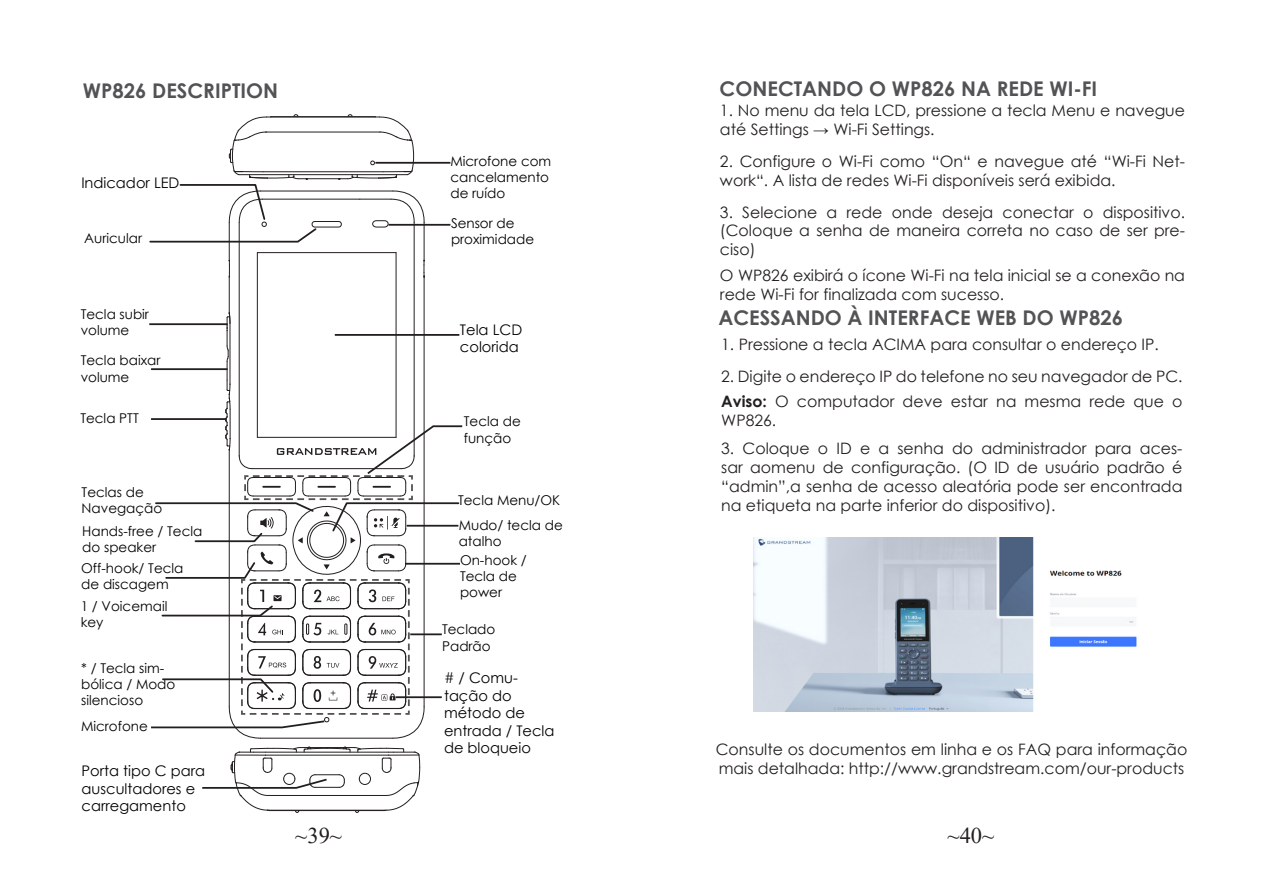
<style>
.page{position:relative;width:1276px;height:893px;background:#fff}
.page>*{position:absolute;margin:0;border:0;box-sizing:border-box;transform-origin:0 0}
.t1{font:22.5px "Times New Roman";color:#231f20}
.t2{font:700 20.25px "Century Gothic";color:#535355}
.t3{font:15.75px/18.9px "Century Gothic";color:#231f20}
.t4{font:14.62px/17.6px "Century Gothic";color:#000}
.t5{font:13.5px/16.2px "Century Gothic";color:#000}
.s1{font-weight:700}
</style>
<div class="page">
<hr style="left:260px;top:738px;width:133px;height:1px;background:#231f20">
<hr style="left:229px;top:222px;width:1px;height:38px;background:#231f20">
<hr style="left:239px;top:222px;width:1px;height:233px;background:#231f20">
<hr style="left:414px;top:222px;width:1px;height:233px;background:#231f20">
<hr style="left:424px;top:222px;width:1px;height:38px;background:#231f20">
<hr style="left:257px;top:253px;width:1px;height:184px;background:#231f20">
<hr style="left:396px;top:253px;width:1px;height:184px;background:#231f20">
<hr style="left:257px;top:252px;width:139px;height:1px;background:#231f20">
<svg style="left:149px;top:114px;width:275px;height:129px"></svg>
<hr style="left:433px;top:425px;width:29px;height:2px;background:#231f20">
<hr style="left:388px;top:224px;width:62px;height:2px;background:#231f20">
<svg style="left:202px;top:747px;width:218px;height:66px"></svg>
<hr style="left:375px;top:162px;width:75px;height:2px;background:#231f20">
<svg style="left:149px;top:260px;width:311px;height:478px"></svg>
<img style="left:754px;top:537px;width:383px;height:175px">
<p class="t2" style="left:83px;top:75px;width:197px">WP826 DESCRIPTION</p>
<p class="t4" style="left:81px;top:174px;width:100px">Indicador LED</p>
<p class="t5" style="left:84px;top:230px;width:59px">Auricular</p>
<p class="t5" style="left:81px;top:306px;width:70px">Tecla subir volume</p>
<p class="t5" style="left:81px;top:352px;width:81px">Tecla baixar volume</p>
<p class="t5" style="left:80px;top:409px;width:60px">Tecla PTT</p>
<p class="t5" style="left:82px;top:484px;width:82px">Teclas de<br>Navegação</p>
<p class="t5" style="left:82px;top:522px;width:122px">Hands-free / Tecla do speaker</p>
<p class="t5" style="left:81px;top:559px;width:104px">Off-hook/ Tecla de discagem</p>
<p class="t5" style="left:81px;top:597px;width:88px">1 / Voicemail key</p>
<p class="t5" style="left:81px;top:660px;width:96px">* / Tecla sim&shy;bólica / Modo silencioso</p>
<p class="t5" style="left:81px;top:717px;width:68px">Microfone</p>
<p class="t4" style="left:82px;top:762px;width:125px">Porta tipo C para auscultadores e carregamento</p>
<p class="t5" style="left:450px;top:152px;width:102px">Microfone com cancelamento de ruído</p>
<p class="t5" style="left:451px;top:214px;width:65px">Sensor de</p>
<p class="t5" style="left:451px;top:231px;width:85px">proximidade</p>
<p class="t4" style="left:460px;top:321px;width:64px">Tela LCD</p>
<p class="t4" style="left:460px;top:338px;width:60px">colorida</p>
<p class="t5" style="left:464px;top:413px;width:58px">Tecla de função</p>
<p class="t5" style="left:458px;top:492px;width:104px">Tecla Menu/OK</p>
<p class="t5" style="left:459px;top:516px;width:106px">Mudo/ tecla de</p>
<p class="t5" style="left:459px;top:533px;width:44px">atalho</p>
<p class="t5" style="left:460px;top:552px;width:68px">On-hook /</p>
<p class="t5" style="left:460px;top:568px;width:58px">Tecla de power</p>
<p class="t5" style="left:442px;top:621px;width:55px">Teclado<br>Padrão</p>
<p class="t4" style="left:444px;top:669px;width:112px"># / Comu&shy;tação do método de entrada / Tecla de bloqueio</p>
<p class="t2" style="left:719px;top:74px;width:379px">CONECTANDO O WP826 NA REDE WI-FI</p>
<p class="t3" style="left:720px;top:101px;width:466px">1. No menu da tela LCD, pressione a tecla Menu e navegue até Settings → Wi-Fi Settings.</p>
<p class="t3" style="left:720px;top:152px;width:466px">2. Configure o Wi-Fi como “On“ e navegue até “Wi-Fi Net&shy;work“. A lista de redes Wi-Fi disponíveis será exibida.</p>
<p class="t3" style="left:720px;top:202px;width:466px;text-align:justify">3. Selecione a rede onde deseja conectar o dispositivo. (Coloque a senha de maneira correta no caso de ser pre&shy;ciso)</p>
<p class="t3" style="left:720px;top:265px;width:466px">O WP826 exibirá o ícone Wi-Fi na tela inicial se a conexão na rede Wi-Fi for finalizada com sucesso.</p>
<p class="t2" style="left:718px;top:302px;width:406px">ACESSANDO À INTERFACE WEB DO WP826</p>
<p class="t3" style="left:721px;top:334px;width:439px">1. Pressione a tecla ACIMA para consultar o endereço IP.</p>
<p class="t3" style="left:721px;top:366px;width:463px">2. Digite o endereço IP do telefone no seu navegador de PC.</p>
<p class="t3" style="left:721px;top:391px;width:463px"><span class="s1">Aviso:</span> O computador deve estar na mesma rede que o<br>WP826.</p>
<p class="t3" style="left:721px;top:439px;width:463px;text-align:justify">3. Coloque o ID e a senha do administrador para aces&shy;sar aomenu de configuração. (O ID de usuário padrão é “admin”,a senha de acesso aleatória pode ser encontrada na etiqueta na parte inferior do dispositivo).</p>
<p class="t3" style="left:716px;top:740px;width:473px">Consulte os documentos em linha e os FAQ para informação mais detalhada: http://www.grandstream.com/our-products</p>
<h1 class="t1" style="left:295px;top:819px;width:48px">~39~</h1>
<h1 class="t1" style="left:947px;top:819px;width:48px">~40~</h1>
</div>
